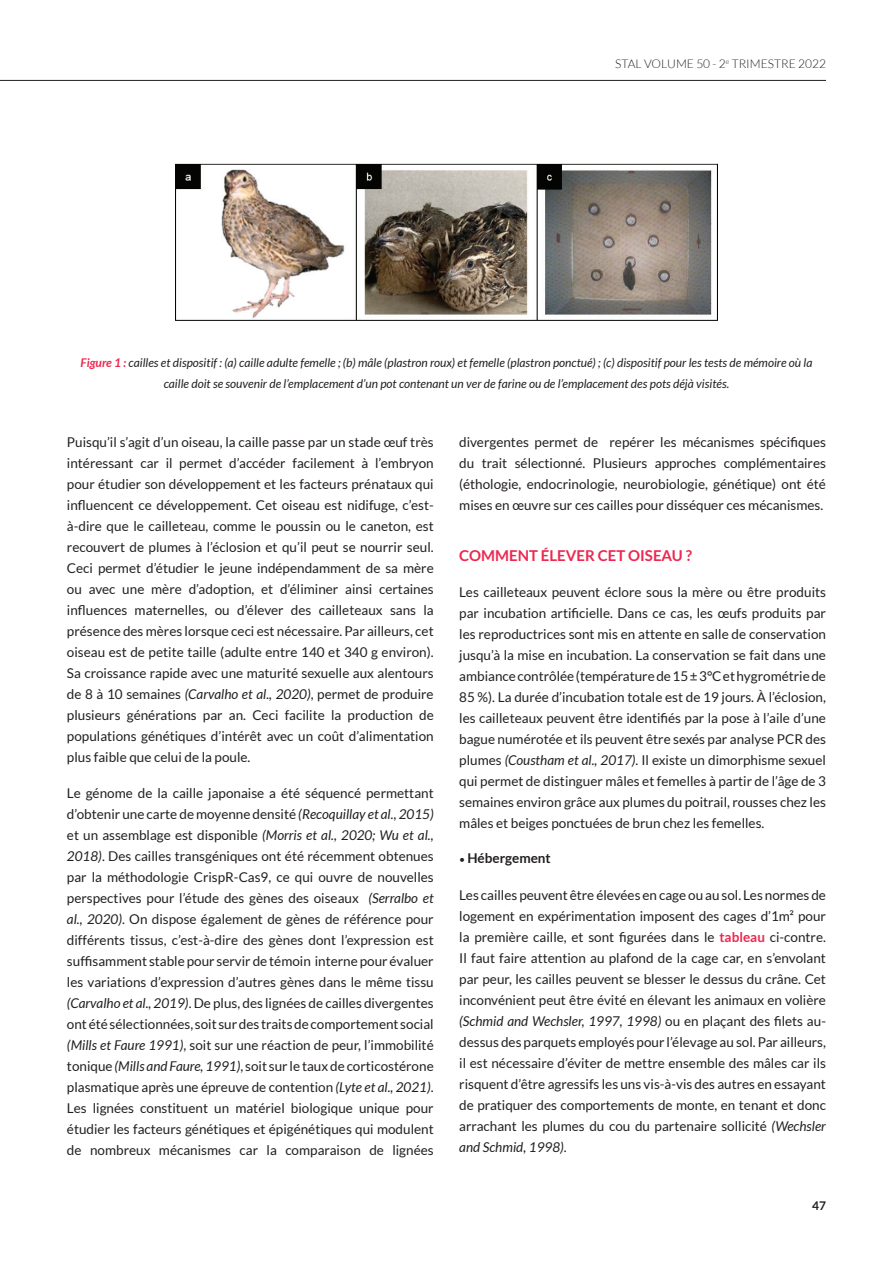
<style>
.page{position:relative;width:893px;height:1263px;background:#fff}
.page>*{position:absolute;margin:0;border:0;box-sizing:border-box;transform-origin:0 0}
.t1{font:700 15px "Lato";color:#ed274f}
.t2{font:13.5px/21px "Lato";color:#231f20;text-align:justify}
.t3{font:700 13.5px "Lato";color:#231f20}
.t4{font:italic 12px/21px "Lato";color:#231f20;text-align:center}
.t5{font:300 12px "Lato";color:#231f20}
.t6{font:700 12px "Lato";color:#231f20}
.s1{font-weight:700;color:#ed274f}
.s2{font-style:italic}
.s3{font-weight:400;font-size:10.5px}
</style>
<div class="page">
<img style="left:175px;top:163px;width:543px;height:158px">
<hr style="left:0;top:80px;width:826px;height:1px;background:#231f20">
<p class="t5" style="left:615px;top:57px;width:132px">STAL VOLUME 50 - 2<sup>E</sup> TRIMESTRE</p>
<p class="t5" style="left:798px;top:57px;width:29px">2022</p>
<p class="t4" style="left:81px;top:353px;width:733px"><span class="s1">Figure 1 :</span> cailles et dispositif : (a) caille adulte femelle ; (b) mâle (plastron roux) et femelle (plastron ponctué) ; (c) dispositif pour les tests de mémoire où la caille doit se souvenir de l’emplacement d’un pot contenant un ver de farine ou de l’emplacement des pots déjà visités.</p>
<p class="t2" style="left:67px;top:432px;width:368px">Puisqu’il s’agit d’un oiseau, la caille passe par un stade œuf très intéressant car il permet d’accéder facilement à l’embryon pour étudier son développement et les facteurs prénataux qui influencent ce développement. Cet oiseau est nidifuge, c’est&shy;à-dire que le cailleteau, comme le poussin ou le caneton, est recouvert de plumes à l’éclosion et qu’il peut se nourrir seul.<br>Ceci permet d’étudier le jeune indépendamment de sa mère ou avec une mère d’adoption, et d’éliminer ainsi certaines influences maternelles, ou d’élever des cailleteaux sans la présence des mères lorsque ceci est nécessaire. Par ailleurs, cet oiseau est de petite taille (adulte entre 140 et 340 g environ).<br>Sa croissance rapide avec une maturité sexuelle aux alentours de 8 à 10 semaines <span class="s2">(Carvalho et al., 2020)</span>, permet de produire plusieurs générations par an. Ceci facilite la production de populations génétiques d’intérêt avec un coût d’alimentation plus faible que celui de la poule.</p>
<p class="t2" style="left:67px;top:783px;width:368px">Le génome de la caille japonaise a été séquencé permettant d’obtenir une carte de moyenne densité <span class="s2">(Recoquillay et al., 2015) </span>et un assemblage est disponible <span class="s2">(Morris et al., 2020; Wu et al., 2018)</span>. Des cailles transgéniques ont été récemment obtenues par la méthodologie CrispR-Cas9, ce qui ouvre de nouvelles perspectives pour l’étude des gènes des oiseaux <span class="s2">(Serralbo et al., 2020)</span>. On dispose également de gènes de référence pour différents tissus, c’est-à-dire des gènes dont l’expression est suffisamment stable pour servir de témoin interne pour évaluer les variations d’expression d’autres gènes dans le même tissu <span class="s2">(Carvalho et al., 2019)</span>. De plus, des lignées de cailles divergentes ont été sélectionnées, soit sur des traits de comportement social <span class="s2">(Mills et Faure 1991)</span>, soit sur une réaction de peur, l’immobilité tonique <span class="s2">(Mills and Faure, 1991)</span>, soit sur le taux de corticostérone plasmatique après une épreuve de contention <span class="s2">(Lyte et al., 2021)</span>.<br>Les lignées constituent un matériel biologique unique pour étudier les facteurs génétiques et épigénétiques qui modulent de nombreux mécanismes car la comparaison de lignées</p>
<p class="t2" style="left:459px;top:432px;width:368px">divergentes permet de repérer les mécanismes spécifiques du trait sélectionné. Plusieurs approches complémentaires (éthologie, endocrinologie, neurobiologie, génétique) ont été mises en œuvre sur ces cailles pour disséquer ces mécanismes.</p>
<p class="t1" style="left:459px;top:547px;width:13px">COMMENT</p>
<p class="t1" style="left:541px;top:547px;width:19px">ÉLEVER</p>
<p class="t1" style="left:598px;top:547px;width:10px">CET</p>
<p class="t1" style="left:628px;top:547px;width:10px">OISEA</p>
<p class="t1" style="left:672px;top:547px;width:22px">U ?</p>
<p class="t2" style="left:459px;top:582px;width:368px">Les cailleteaux peuvent éclore sous la mère ou être produits par incubation artificielle. Dans ce cas, les œufs produits par les reproductrices sont mis en attente en salle de conservation jusqu’à la mise en incubation. La conservation se fait dans une ambiance contrôlée (température de 15 ± 3°C et hygrométrie de 85 %). La durée d’incubation totale est de 19 jours. à l’éclosion, les cailleteaux peuvent être identifiés par la pose à l’aile d’une bague numérotée et ils peuvent être sexés par analyse PCR des plumes <span class="s2">(Coustham et al., 2017)</span>. Il existe un dimorphisme sexuel qui permet de distinguer mâles et femelles à partir de l’âge de 3 semaines environ grâce aux plumes du poitrail, rousses chez les mâles et beiges ponctuées de brun chez les femelles.</p>
<p class="t3" style="left:459px;top:850px;width:93px"><span class="s3">•</span> HÉBERGEMENT</p>
<p class="t2" style="left:459px;top:885px;width:368px">Les cailles peuvent être élevées en cage ou au sol. Les normes de logement en expérimentation imposent des cages d’1m² pour la première caille, et sont figurées dans le <span class="s1">TABLEAU</span> ci-contre.<br>Il faut faire attention au plafond de la cage car, en s’envolant par peur, les cailles peuvent se blesser le dessus du crâne. Cet inconvénient peut être évité en élevant les animaux en volière <span class="s2">(Schmid and Wechsler, 1997, 1998)</span> ou en plaçant des filets au&shy;dessus des parquets employés pour l’élevage au sol. Par ailleurs, il est nécessaire d’éviter de mettre ensemble des mâles car ils risquent d’être agressifs les uns vis-à-vis des autres en essayant de pratiquer des comportements de monte, en tenant et donc arrachant les plumes du cou du partenaire sollicité <span class="s2">(Wechsler and Schmid, 1998)</span>.</p>
<p class="t6" style="left:812px;top:1199px;width:15px">47</p>
</div>
